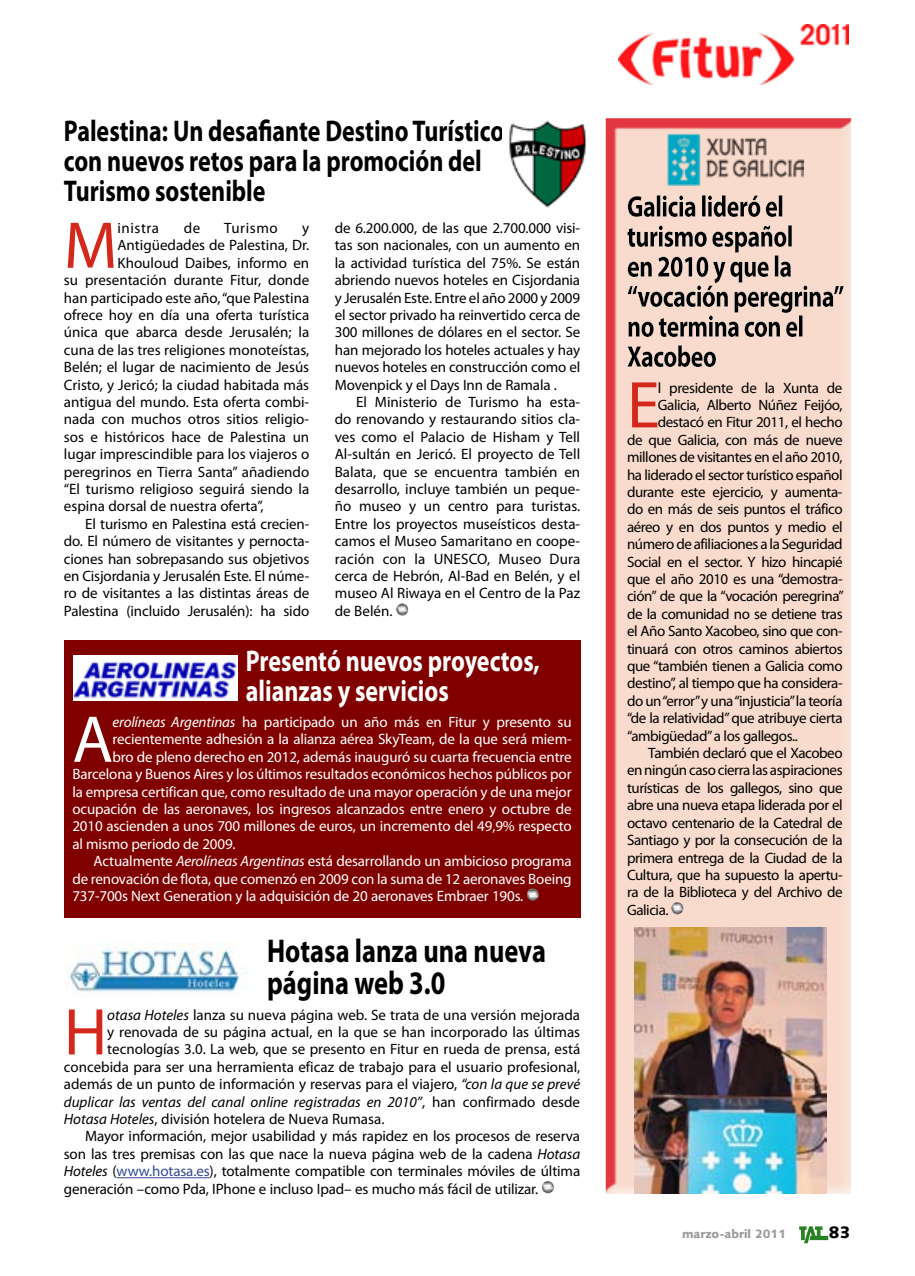
<style>
.page{position:relative;width:915px;height:1276px;background:#fff}
.page>*{position:absolute;margin:0;border:0;box-sizing:border-box;transform-origin:0 0}
.t1{font:66.6px "Myriad Pro";color:#d5281c}
.t2{font:66.6px "Myriad Pro";color:#fff}
.t3{font:700 33px/31.5px "Myriad Pro";color:#000;scale:.8 1}
.t4{font:700 30px/30px "Myriad Pro";color:#000;scale:.8 1}
.t5{font:700 30px/30px "Myriad Pro";color:#fff;scale:.8 1}
.t6{font:900 16.5px "Syntax";color:#000}
.t7{font:15px/17.4px "Myriad Pro";letter-spacing:-.01em;color:#000;text-align:justify}
.t8{font:15px "Myriad Pro";letter-spacing:-.03em;color:#000}
.t9{font:15px "Myriad Pro";letter-spacing:-.01em;color:#fff}
.t10{font:italic 15px "Myriad Pro";color:#000}
.t11{font:15px "Myriad Pro";letter-spacing:.04em;color:#000}
.t12{font:900 12px "Syntax";color:#9c9d9f}
.s1{font-style:italic}
.s2{font-style:normal}
.s3{color:#324a97}
</style>
<div class="page">
<div style="left:604px;top:118px;width:269px;height:1076px;background:#e2001a;opacity:.75"></div>
<img style="left:667px;top:133px;width:136px;height:53px">
<img style="left:618px;top:24px;width:230px;height:61px">
<svg style="left:799px;top:1226px;width:29px;height:17px"></svg>
<hr style="left:117px;top:1177px;width:92px;height:1px;background:#324a97">
<svg style="left:542px;top:1181px;width:12px;height:12px"></svg>
<div style="left:64px;top:640px;width:516px;height:278px;background:#800000"></div>
<svg style="left:527px;top:888px;width:12px;height:13px"></svg>
<img style="left:633px;top:927px;width:192px;height:266px">
<img style="left:508px;top:120px;width:79px;height:88px">
<img style="left:73px;top:655px;width:164px;height:45px">
<img style="left:66px;top:942px;width:181px;height:50px">
<svg style="left:396px;top:603px;width:12px;height:13px"></svg>
<h3 class="t4" style="left:64px;top:115px;width:552px">Palestina: Un desafiante Destino Turístico con nuevos retos para la promoción del<br>Turismo sostenible</h3>
<h1 class="t1" style="left:64px;top:204px;width:55px">M</h1>
<p class="t11" style="left:117px;top:219px;width:43px">inistra</p>
<p class="t7" style="left:184px;top:219px;width:18px">de</p>
<p class="t11" style="left:224px;top:219px;width:55px">Turismo</p>
<p class="t7" style="left:302px;top:219px;width:9px">y</p>
<p class="t7" style="left:117px;top:236px;width:193px">Antigüedades de Palestina, Dr.</p>
<p class="t7" style="left:117px;top:254px;width:193px">Khouloud Daibes, informo en</p>
<p class="t7" style="left:64px;top:271px;width:247px">su presentación durante Fitur, donde</p>
<p class="t7" style="left:64px;top:289px;width:247px">han participado este año, “que Palestina</p>
<p class="t7" style="left:64px;top:306px;width:247px">ofrece hoy en día una oferta turística</p>
<p class="t7" style="left:64px;top:323px;width:247px">única que abarca desde Jerusalén; la</p>
<p class="t7" style="left:64px;top:341px;width:247px">cuna de las tres religiones monoteístas,</p>
<p class="t7" style="left:64px;top:358px;width:247px">Belén; el lugar de nacimiento de Jesús</p>
<p class="t7" style="left:64px;top:376px;width:247px">Cristo, y Jericó; la ciudad habitada más</p>
<p class="t7" style="left:64px;top:393px;width:247px">antigua del mundo. Esta oferta combi-</p>
<p class="t7" style="left:64px;top:410px;width:247px">nada con muchos otros sitios religio-</p>
<p class="t7" style="left:64px;top:428px;width:247px">sos e históricos hace de Palestina un</p>
<p class="t7" style="left:64px;top:445px;width:247px">lugar imprescindible para los viajeros o</p>
<p class="t7" style="left:64px;top:463px;width:247px">peregrinos en Tierra Santa” añadiendo</p>
<p class="t7" style="left:64px;top:480px;width:247px">“El turismo religioso seguirá siendo la</p>
<p class="t7" style="left:64px;top:497px;width:201px">espina dorsal de nuestra oferta”,</p>
<p class="t7" style="left:85px;top:515px;width:225px">El turismo en Palestina está crecien-</p>
<p class="t7" style="left:64px;top:532px;width:247px">do. El número de visitantes y pernocta-</p>
<p class="t7" style="left:64px;top:550px;width:247px">ciones han sobrepasando sus objetivos</p>
<p class="t7" style="left:64px;top:567px;width:247px">en Cisjordania y Jerusalén Este. El núme-</p>
<p class="t7" style="left:64px;top:584px;width:247px">ro de visitantes a las distintas áreas de</p>
<p class="t7" style="left:64px;top:602px;width:247px">Palestina (incluido Jerusalén): ha sido</p>
<p class="t7" style="left:335px;top:219px;width:247px">de 6.200.000, de las que 2.700.000 visi&shy;tas son nacionales, con un aumento en la actividad turística del 75%. Se están abriendo nuevos hoteles en Cisjordania y Jerusalén Este. Entre el año 2000 y 2009 el sector privado ha reinvertido cerca de 300 millones de dólares en el sector. Se han mejorado los hoteles actuales y hay nuevos hoteles en construcción como el Movenpick y el Days Inn de Ramala .</p>
<p class="t7" style="left:335px;top:393px;width:247px;text-indent:21px">El Ministerio de Turismo ha esta&shy;do renovando y restaurando sitios cla&shy;ves como el Palacio de Hisham y Tell Al-sultán en Jericó. El proyecto de Tell Balata, que se encuentra también en desarrollo, incluye también un peque&shy;ño museo y un centro para turistas.<br>Entre los proyectos museísticos desta&shy;camos el Museo Samaritano en coope&shy;ración con la UNESCO, Museo Dura cerca de Hebrón, Al-Bad en Belén, y el museo Al Riwaya en el Centro de la Paz de Belén.</p>
<h3 class="t5" style="left:246px;top:645px;width:369px">Presentó nuevos proyectos, alianzas y servicios</h3>
<h1 class="t2" style="left:72px;top:698px;width:42px">A</h1>
<p class="t9" style="left:112px;top:712px;width:460px"><span class="s1">erolíneas Argentinas</span> ha participado un año más en Fitur y presento su</p>
<p class="t9" style="left:112px;top:730px;width:460px">recientemente adhesión a la alianza aérea SkyTeam, de la que será miem-</p>
<p class="t9" style="left:112px;top:747px;width:460px">bro de pleno derecho en 2012, además inauguró su cuarta frecuencia entre</p>
<p class="t9" style="left:72px;top:765px;width:500px">Barcelona y Buenos Aires y los últimos resultados económicos hechos públicos por</p>
<p class="t9" style="left:72px;top:782px;width:500px">la empresa certifican que, como resultado de una mayor operación y de una mejor</p>
<p class="t9" style="left:72px;top:799px;width:500px">ocupación de las aeronaves, los ingresos alcanzados entre enero y octubre de</p>
<p class="t9" style="left:72px;top:817px;width:500px">2010 ascienden a unos 700 millones de euros, un incremento del 49,9% respecto</p>
<p class="t9" style="left:72px;top:834px;width:165px">al mismo periodo de 2009.</p>
<p class="t9" style="left:94px;top:852px;width:479px">Actualmente <span class="s1">Aerolíneas Argentinas</span> está desarrollando un ambicioso programa</p>
<p class="t9" style="left:72px;top:869px;width:500px">de renovación de flota, que comenzó en 2009 con la suma de 12 aeronaves Boeing</p>
<p class="t9" style="left:72px;top:886px;width:452px">737-700s Next Generation y la adquisición de 20 aeronaves Embraer 190s.</p>
<h2 class="t3" style="left:267px;top:934px;width:350px">Hotasa lanza una nueva página web 3.0</h2>
<h1 class="t1" style="left:64px;top:991px;width:45px">H</h1>
<p class="t7" style="left:107px;top:1005px;width:474px"><span class="s1">otasa Hoteles</span> lanza su nueva página web. Se trata de una versión mejorada</p>
<p class="t7" style="left:107px;top:1023px;width:474px">y renovada de su página actual, en la que se han incorporado las últimas</p>
<p class="t7" style="left:107px;top:1040px;width:474px">tecnologías 3.0. La web, que se presento en Fitur en rueda de prensa, está</p>
<p class="t7" style="left:64px;top:1058px;width:517px">concebida para ser una herramienta eficaz de trabajo para el usuario profesional,</p>
<p class="t7" style="left:64px;top:1075px;width:517px">además de un punto de información y reservas para el viajero, <span class="s1">“con la que se prevé</span></p>
<p class="t10" style="left:64px;top:1092px;width:517px">duplicar las ventas del canal online registradas en 2010”<span class="s2">, han confirmado desde</span></p>
<p class="t7" style="left:64px;top:1110px;width:322px"><span class="s1">Hotasa Hoteles</span>, división hotelera de Nueva Rumasa.</p>
<p class="t7" style="left:85px;top:1127px;width:496px">Mayor información, mejor usabilidad y más rapidez en los procesos de reserva</p>
<p class="t7" style="left:64px;top:1145px;width:517px">son las tres premisas con las que nace la nueva página web de la cadena <span class="s1">Hotasa</span></p>
<p class="t7" style="left:64px;top:1162px;width:517px"><span class="s1">Hoteles</span> (<span class="s3">www.hotasa.es</span>), totalmente compatible con terminales móviles de última</p>
<p class="t7" style="left:64px;top:1179px;width:476px">generación –como Pda, IPhone e incluso Ipad– es mucho más fácil de utilizar.</p>
<h1 class="t1" style="left:626px;top:364px;width:34px">E</h1>
<p class="t7" style="left:657px;top:378px;width:186px">l presidente de la Xunta de</p>
<p class="t8" style="left:657px;top:396px;width:186px">Galicia, Alberto Núñez Feijóo,</p>
<p class="t8" style="left:657px;top:413px;width:186px">destacó en Fitur 2011, el hecho</p>
<p class="t8" style="left:626px;top:430px;width:217px">de que Galicia, con más de nueve</p>
<p class="t8" style="left:626px;top:448px;width:217px">millones de visitantes en el año 2010,</p>
<p class="t8" style="left:626px;top:465px;width:217px">ha liderado el sector turístico español</p>
<p class="t8" style="left:626px;top:483px;width:217px">durante este ejercicio, y aumenta-</p>
<p class="t8" style="left:626px;top:500px;width:217px">do en más de seis puntos el tráfico</p>
<p class="t8" style="left:626px;top:517px;width:217px">aéreo y en dos puntos y medio el</p>
<p class="t8" style="left:626px;top:535px;width:217px">número de afiliaciones a la Seguridad</p>
<p class="t8" style="left:626px;top:552px;width:217px">Social en el sector. Y hizo hincapié</p>
<p class="t8" style="left:626px;top:570px;width:217px">que el año 2010 es una “demostra-</p>
<p class="t8" style="left:626px;top:587px;width:218px">ción” de que la “vocación peregrina”</p>
<p class="t8" style="left:626px;top:604px;width:217px">de la comunidad no se detiene tras</p>
<p class="t8" style="left:626px;top:622px;width:217px">el Año Santo Xacobeo, sino que con-</p>
<p class="t8" style="left:626px;top:639px;width:217px">tinuará con otros caminos abiertos</p>
<p class="t8" style="left:626px;top:657px;width:217px">que “también tienen a Galicia como</p>
<p class="t8" style="left:626px;top:674px;width:217px">destino”, al tiempo que ha considera-</p>
<p class="t8" style="left:626px;top:691px;width:217px">do un “error” y una “injusticia” la teoría</p>
<p class="t8" style="left:626px;top:709px;width:217px">“de la relatividad” que atribuye cierta</p>
<p class="t8" style="left:626px;top:726px;width:172px">“ambigüedad” a los gallegos..</p>
<p class="t8" style="left:648px;top:744px;width:196px">También declaró que el Xacobeo</p>
<p class="t8" style="left:626px;top:761px;width:217px">en ningún caso cierra las aspiraciones</p>
<p class="t8" style="left:626px;top:778px;width:217px">turísticas de los gallegos, sino que</p>
<p class="t8" style="left:626px;top:796px;width:217px">abre una nueva etapa liderada por el</p>
<p class="t8" style="left:626px;top:813px;width:217px">octavo centenario de la Catedral de</p>
<p class="t8" style="left:626px;top:831px;width:217px">Santiago y por la consecución de la</p>
<p class="t8" style="left:626px;top:848px;width:217px">primera entrega de la Ciudad de la</p>
<p class="t8" style="left:626px;top:865px;width:217px">Cultura, que ha supuesto la apertu-</p>
<p class="t8" style="left:626px;top:883px;width:217px">ra de la Biblioteca y del Archivo de</p>
<p class="t8" style="left:626px;top:900px;width:43px">Galicia.</p>
<p class="t12" style="left:681px;top:1227px;width:106px">marzo-abril 2011</p>
<p class="t6" style="left:828px;top:1222px;width:23px">83</p>
</div>
